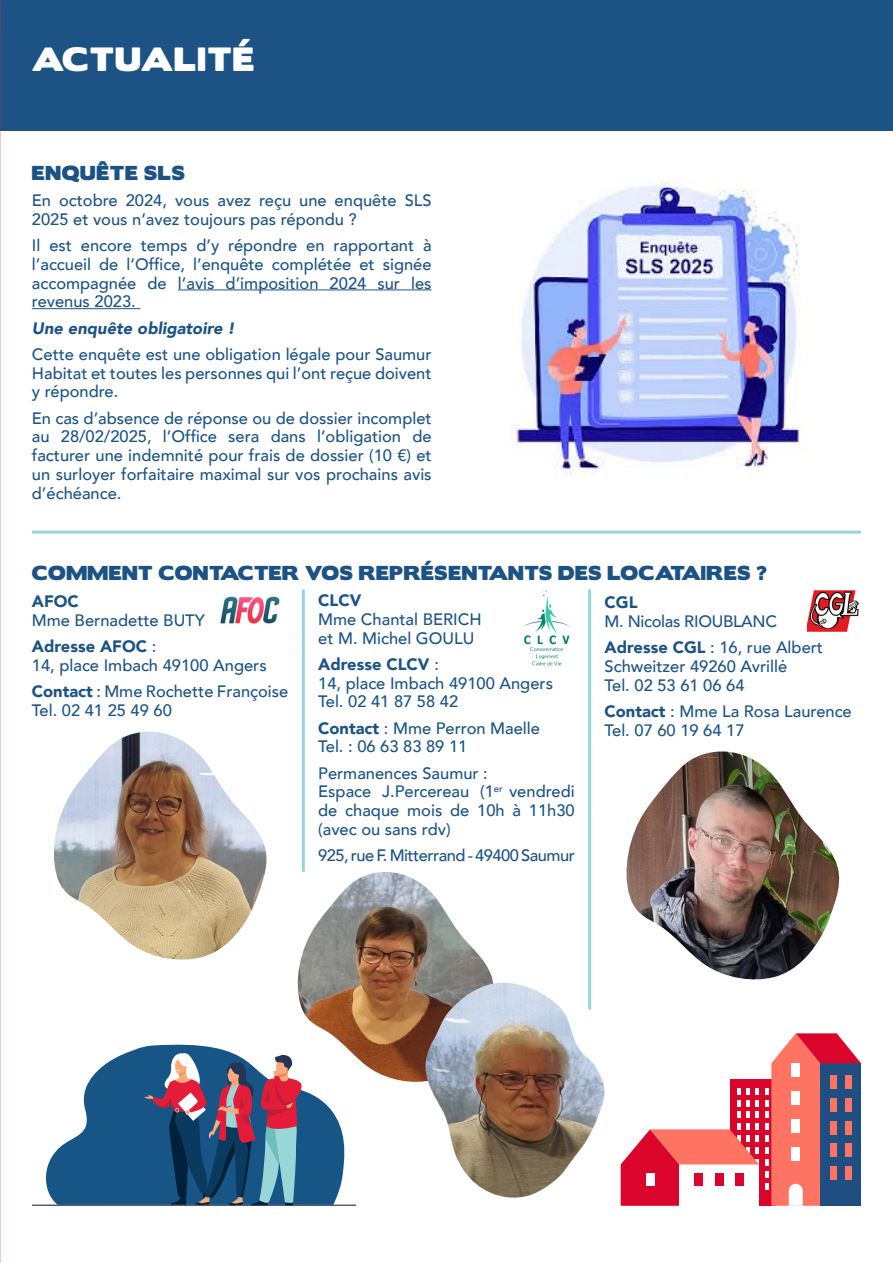
<style>
.page{position:relative;width:893px;height:1263px;background:#fff}
.page>*{position:absolute;margin:0;border:0;box-sizing:border-box;transform-origin:0 0}
.t1{font:30px "Boris Black Bloxx";letter-spacing:.05em;color:#fff}
.t2{font:18px "Boris Black Bloxx";letter-spacing:.03em;color:#1c5384}
.t3{font:500 16.5px/18.8px "Avenir";color:#1c5384;text-align:justify}
.t4{font:900 16.5px "Avenir";color:#1c5384}
.t5{font:500 16.5px "Avenir";letter-spacing:-.03em;color:#1c5384}
.t6{font:italic 900 16.5px "Avenir";color:#1c5384}
.t7{font:500 16.5px "Avenir";letter-spacing:-.02em;color:#1c5384}
.s1{font-weight:500}
.s2{font-weight:900}
</style>
<div class="page">
<div style="left:0;top:0;width:893px;height:130px;background:#1c5384"></div>
<hr style="left:178px;top:289px;width:254px;height:1px;background:#1c5384">
<hr style="left:32px;top:308px;width:108px;height:1px;background:#1c5384">
<img style="left:220px;top:596px;width:60px;height:28px">
<img style="left:54px;top:732px;width:212px;height:228px">
<img style="left:523px;top:590px;width:47px;height:76px">
<img style="left:807px;top:590px;width:52px;height:41px">
<img style="left:626px;top:751px;width:214px;height:228px">
<hr style="left:32px;top:531px;width:829px;height:3px;background:#99d5d8">
<hr style="left:588px;top:589px;width:3px;height:420px;background:#99d5d8">
<hr style="left:302px;top:589px;width:3px;height:283px;background:#99d5d8">
<img style="left:298px;top:872px;width:195px;height:210px">
<img style="left:425px;top:983px;width:180px;height:215px">
<svg style="left:46px;top:1045px;width:304px;height:159px;fill:#165585"></svg>
<svg style="left:144px;top:1052px;width:159px;height:152px;background:#596180"></svg>
<hr style="left:32px;top:1204px;width:324px;height:2px;background:#243453">
<img style="left:511px;top:180px;width:289px;height:298px">
<div style="left:730px;top:1079px;width:45px;height:127px;background:#db052b"></div>
<svg style="left:737px;top:1088px;width:3px;height:6px"></svg>
<svg style="left:746px;top:1088px;width:4px;height:6px"></svg>
<svg style="left:756px;top:1088px;width:3px;height:6px"></svg>
<svg style="left:737px;top:1100px;width:3px;height:6px"></svg>
<svg style="left:746px;top:1100px;width:4px;height:6px"></svg>
<svg style="left:756px;top:1100px;width:3px;height:6px"></svg>
<svg style="left:737px;top:1112px;width:3px;height:6px"></svg>
<svg style="left:746px;top:1112px;width:4px;height:6px"></svg>
<svg style="left:756px;top:1112px;width:3px;height:6px"></svg>
<svg style="left:621px;top:1124px;width:138px;height:82px"></svg>
<div style="left:645px;top:1173px;width:9px;height:13px;background:#fcfffc"></div>
<div style="left:715px;top:1173px;width:9px;height:13px;background:#db052b"></div>
<div style="left:694px;top:1173px;width:9px;height:13px;background:#db052b"></div>
<div style="left:735px;top:1173px;width:9px;height:13px;background:#db052b"></div>
<svg style="left:765px;top:1033px;width:96px;height:173px"></svg>
<p class="t1" style="left:32px;top:37px;width:224px">ACTUALITÉ</p>
<p class="t2" style="left:32px;top:159px;width:155px">ENQUÊTE SLS</p>
<p class="t3" style="left:32px;top:190px;width:401px">En octobre 2024, vous avez reçu une enquête SLS<br>2025 et vous n’avez toujours pas répondu ?</p>
<p class="t3" style="left:32px;top:235px;width:401px">Il est encore temps d’y répondre en rapportant à l’accueil de l’Office, l’enquête complétée et signée accompagnée de l’avis d’imposition 2024 sur les revenus 2023.</p>
<p class="t6" style="left:32px;top:314px;width:204px">Une enquête obligatoire !</p>
<p class="t3" style="left:32px;top:344px;width:401px">Cette enquête est une obligation légale pour Saumur Habitat et toutes les personnes qui l’ont reçue doivent y répondre.</p>
<p class="t3" style="left:32px;top:408px;width:401px">En cas d’absence de réponse ou de dossier incomplet au 28/02/2025, l’Office sera dans l’obligation de facturer une indemnité pour frais de dossier (10 €) et un surloyer forfaitaire maximal sur vos prochains avis d’échéance.</p>
<p class="t2" style="left:32px;top:559px;width:737px">COMMENT CONTACTER VOS REPRÉSENTANTS DES LOCATAIRES ?</p>
<p class="t4" style="left:32px;top:587px;width:49px">AFOC</p>
<p class="t3" style="left:32px;top:610px;width:174px">Mme Bernadette BUTY</p>
<p class="t4" style="left:32px;top:632px;width:126px">Adresse AFOC <span class="s1">:</span></p>
<p class="t3" style="left:32px;top:655px;width:236px">14, place Imbach 49100 Angers</p>
<p class="t3" style="left:32px;top:681px;width:258px"><span class="s2">Contact</span> : Mme Rochette Françoise</p>
<p class="t3" style="left:32px;top:700px;width:142px">Tel. 02 41 25 49 60</p>
<p class="t4" style="left:318px;top:586px;width:45px">CLCV</p>
<p class="t3" style="left:318px;top:609px;width:165px">Mme Chantal BERICH</p>
<p class="t3" style="left:318px;top:627px;width:158px">et M. Michel GOULU</p>
<p class="t4" style="left:318px;top:650px;width:122px">Adresse CLCV <span class="s1">:</span></p>
<p class="t3" style="left:318px;top:672px;width:236px">14, place Imbach 49100 Angers</p>
<p class="t3" style="left:318px;top:691px;width:142px">Tel. 02 41 87 58 42</p>
<p class="t3" style="left:318px;top:717px;width:223px"><span class="s2">Contact</span> : Mme Perron Maelle</p>
<p class="t3" style="left:318px;top:736px;width:151px">Tel. : 06 63 83 89 11</p>
<p class="t3" style="left:318px;top:762px;width:171px">Permanences Saumur :</p>
<p class="t3" style="left:318px;top:781px;width:258px">Espace J.Percereau (1<sup>er</sup> vendredi de chaque mois de 10h à 11h30 (avec ou sans rdv)</p>
<p class="t5" style="left:318px;top:841px;width:258px">925, rue F. Mitterrand - 49400 Saumur</p>
<p class="t4" style="left:604px;top:588px;width:34px">CGL</p>
<p class="t7" style="left:604px;top:607px;width:174px">M. Nicolas RIOUBLANC</p>
<p class="t3" style="left:604px;top:637px;width:220px"><span class="s2">Adresse CGL</span> : 16, rue Albert<br>Schweitzer 49260 Avrillė</p>
<p class="t3" style="left:604px;top:675px;width:142px">Tel. 02 53 61 06 64</p>
<p class="t3" style="left:604px;top:701px;width:249px"><span class="s2">Contact</span> : Mme La Rosa Laurence</p>
<p class="t3" style="left:604px;top:720px;width:142px">Tel. 07 60 19 64 17</p>
</div>
